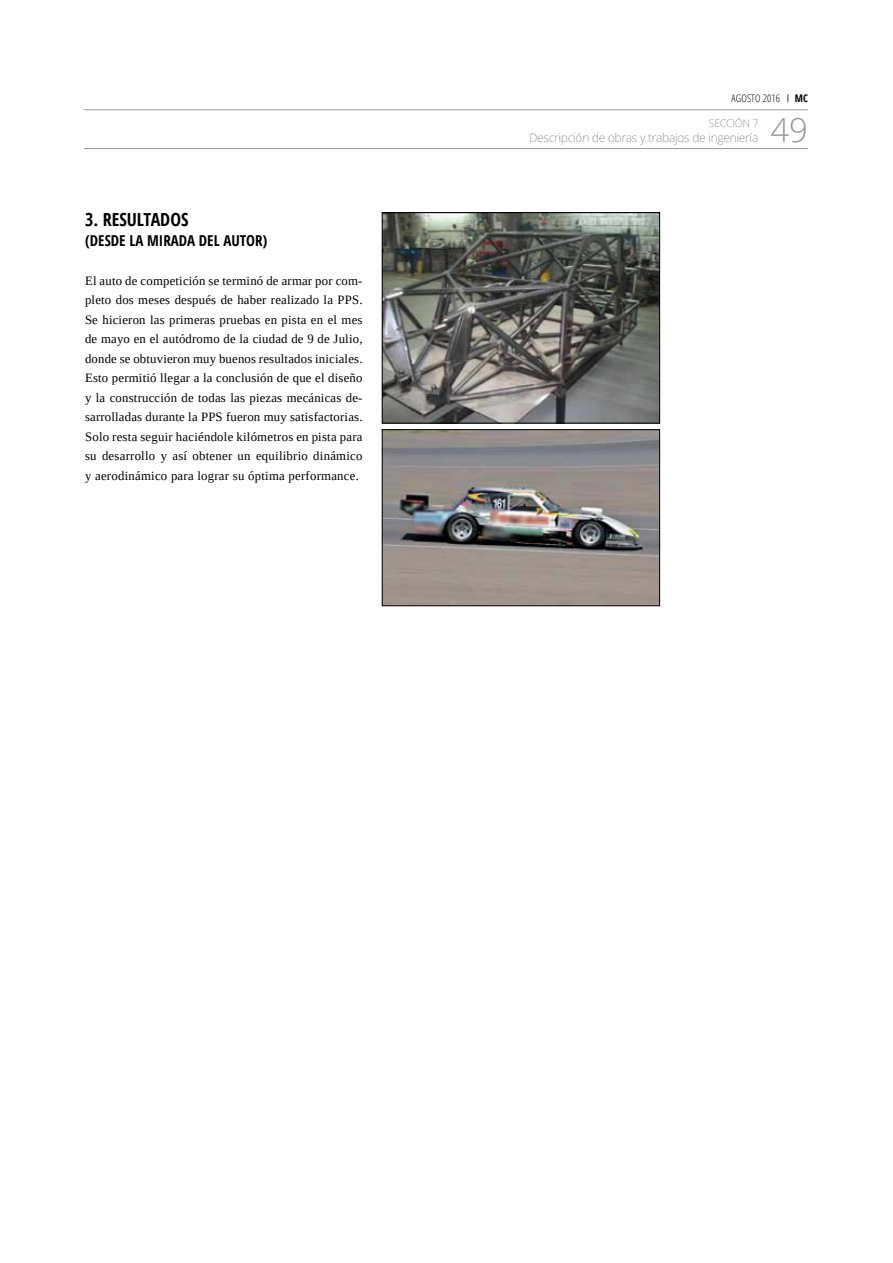
<style>
.page{position:relative;width:893px;height:1263px;background:#fff}
.page>*{position:absolute;margin:0;border:0;box-sizing:border-box;transform-origin:0 0}
.t1{font:300 33px "Open Sans";color:#939598}
.t2{font:700 condensed 18px "Open Sans";color:#000}
.t3{font:700 condensed 15px "Open Sans";color:#000}
.t4{font:12.75px/19.5px "Tinos";letter-spacing:.02em;color:#000;text-align:justify}
.t5{font:300 12px "Open Sans";letter-spacing:-.025em;color:#939598}
.t6{font:300 condensed 10.5px "Open Sans";letter-spacing:.015em;color:#000}
.t7{font:300 10.5px "Open Sans";letter-spacing:-.025em;color:#939598}
.s1{font-family:"Trade Gothic LT Std Cn 18";font-weight:400;font-stretch:normal}
.s2{font-weight:700}
</style>
<div class="page">
<hr style="left:84px;top:109px;width:724px;height:1px;background:#939598">
<hr style="left:84px;top:148px;width:724px;height:1px;background:#939598">
<img style="left:384px;top:214px;width:274px;height:207px">
<div style="left:382px;top:212px;width:278px;height:211px;border:1px solid #000"></div>
<img style="left:384px;top:431px;width:274px;height:173px">
<div style="left:382px;top:429px;width:278px;height:177px;border:1px solid #000"></div>
<h2 class="t2" style="left:85px;top:207px;width:105px">3. RESULTADOS</h2>
<p class="t3" style="left:85px;top:230px;width:184px">(DESDE LA MIRADA DEL AUTOR)</p>
<p class="t4" style="left:85px;top:271px;width:279px">El auto de competición se terminó de armar por com&shy;pleto dos meses después de haber realizado la PPS.<br>Se hicieron las primeras pruebas en pista en el mes de mayo en el autódromo de la ciudad de 9 de Julio, donde se obtuvieron muy buenos resultados iniciales.<br>Esto permitió llegar a la conclusión de que el diseño y la construcción de todas las piezas mecánicas de&shy;sarrolladas durante la PPS fueron muy satisfactorias.<br>Solo resta seguir haciéndole kilómetros en pista para su desarrollo y así obtener un equilibrio dinámico y aerodinámico para lograr su óptima performance.</p>
<p class="t6" style="left:731px;top:91px;width:78px">AGOSTO 2016 <span class="s1">|</span> <span class="s2">MC</span></p>
<h1 class="t1" style="left:770px;top:107px;width:39px">49</h1>
<p class="t7" style="left:709px;top:116px;width:51px">SECCIÓN 7</p>
<p class="t5" style="left:529px;top:129px;width:231px">Descripción de obras y trabajos de ingeniería</p>
</div>
